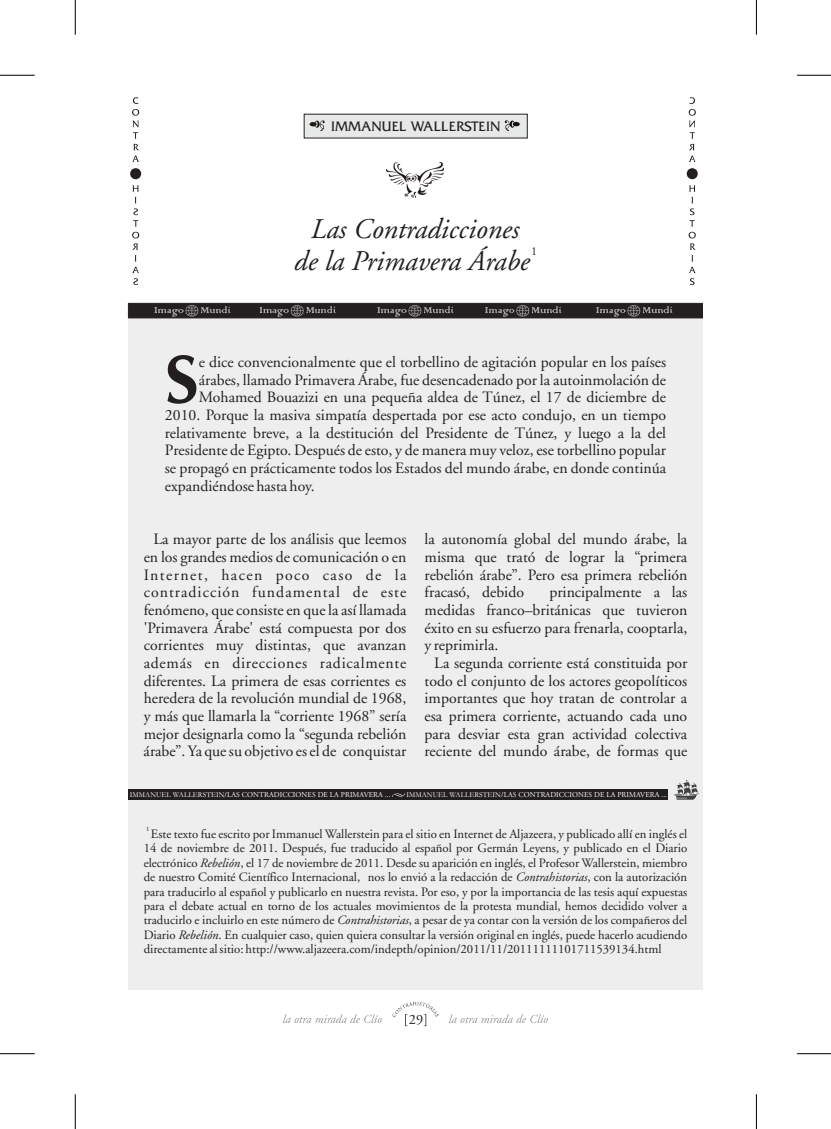
<style>
.page{position:relative;width:831px;height:1129px;background:#fff}
.page>*{position:absolute;margin:0;border:0;box-sizing:border-box;transform-origin:0 0}
.t1{font:700 67.95px "Optima LT Std";color:#231f20}
.t2{font:italic 28.5px/32.4px "Adobe Garamond";color:#231f20;text-align:center}
.t3{font:15.75px/17.7px "Adobe Garamond";color:#231f20;text-align:justify}
.t4{font:14.25px "Fritz Quadrata";letter-spacing:.01em;color:#231f20}
.t5{font:14.25px "Adobe Garamond";color:#231f20}
.t6{font:12.75px/14.4px "Adobe Garamond";color:#231f20;text-align:justify}
.t7{font:12px "Adobe Garamond";color:#231f20}
.t8{font:7.5px "Adobe Garamond";letter-spacing:.01em;color:#fff}
.t9{font:6.75px "Adobe Garamond";color:#231f20}
.s1{font-family:"Garamond"}
.s2{font-style:italic}
</style>
<div class="page">
<div style="left:128px;top:305px;width:574px;height:684px;background:#eeeeef"></div>
<svg style="left:304px;top:114px;width:224px;height:24px;background:#d7d8d8"></svg>
<img style="left:387px;top:163px;width:57px;height:35px">
<svg style="left:127px;top:302px;width:576px;height:17px;background:#444142"></svg>
<svg style="left:132px;top:97px;width:7px;height:53px"></svg>
<svg style="left:132px;top:156px;width:7px;height:6px"></svg>
<svg style="left:130px;top:168px;width:11px;height:11px"></svg>
<svg style="left:132px;top:185px;width:7px;height:76px"></svg>
<svg style="left:132px;top:267px;width:7px;height:18px"></svg>
<svg style="left:689px;top:97px;width:7px;height:53px"></svg>
<svg style="left:689px;top:156px;width:7px;height:6px"></svg>
<svg style="left:687px;top:168px;width:11px;height:11px"></svg>
<svg style="left:688px;top:185px;width:8px;height:76px"></svg>
<svg style="left:689px;top:267px;width:7px;height:18px"></svg>
<svg style="left:283px;top:1014px;width:99px;height:9px"></svg>
<svg style="left:449px;top:1014px;width:99px;height:9px"></svg>
<svg style="left:393px;top:1001px;width:46px;height:25px"></svg>
<svg style="left:674px;top:780px;width:25px;height:19px"></svg>
<div style="left:128px;top:789px;width:540px;height:10px;background:#231f20"></div>
<svg style="left:392px;top:793px;width:13px;height:3px"></svg>
<hr style="left:0;top:1053px;width:35px;height:1px;background:#000">
<hr style="left:75px;top:1094px;width:1px;height:34px;background:#000">
<hr style="left:0;top:75px;width:35px;height:1px;background:#000">
<hr style="left:75px;top:0;width:1px;height:35px;background:#000">
<hr style="left:797px;top:75px;width:34px;height:1px;background:#000">
<hr style="left:756px;top:0;width:1px;height:35px;background:#000">
<hr style="left:797px;top:1053px;width:34px;height:1px;background:#000">
<hr style="left:756px;top:1094px;width:1px;height:34px;background:#000">
<p class="t4" style="left:331px;top:121px;width:170px">IMMANUEL WALLERSTEIN</p>
<h2 class="t2" style="left:294px;top:216px;width:237px">Las Contradicciones de la Primavera Árabe</h2>
<p class="t7" style="left:531px;top:247px;width:7px">1</p>
<h1 class="t1" style="left:165px;top:353px;width:35px">S</h1>
<p class="t3" style="left:199px;top:354px;width:469px">e dice convencionalmente que el torbellino de agitación popular en los países</p>
<p class="t3" style="left:199px;top:372px;width:469px">árabes, llamado Primavera Árabe, fue desencadenado por la autoinmolación de</p>
<p class="t3" style="left:165px;top:390px;width:503px;text-indent:34px">Mohamed Bouazizi en una pequeña aldea de Túnez, el 17 de diciembre de 2010. Porque la masiva simpatía despertada por ese acto condujo, en un tiempo relativamente breve, a la destitución del Presidente de Túnez, y luego a la del Presidente de Egipto. Después de esto, y de manera muy veloz, ese torbellino popular se propagó en prácticamente todos los Estados del mundo árabe, en donde continúa expandiéndose hasta hoy.</p>
<p class="t3" style="left:144px;top:532px;width:545px;text-indent:10px">La mayor parte de los análisis que leemos la autonomía global del mundo árabe, la en los grandes medios de comunicación o en misma que trató de lograr la “primera Internet, hacen poco caso de la rebelión árabe”. Pero esa primera rebelión contradicción fundamental de este fracasó, debido</p>
<p class="t3" style="left:144px;top:585px;width:545px;text-align:left;text-indent:406px">principalmente a las fenómeno, que consiste en que la así llamada medidas franco–británicas que tuvieron 'Primavera Árabe' está compuesta por dos éxito en su esfuerzo para frenarla, cooptarla, corrientes muy distintas, que avanzan y reprimirla.<br>además en direcciones radicalmente</p>
<p class="t3" style="left:144px;top:655px;width:545px;text-indent:291px">La segunda corriente está constituida por diferentes. La primera de esas corrientes es todo el conjunto de los actores geopolíticos heredera de la revolución mundial de 1968, importantes que hoy tratan de controlar a y más que llamarla la “corriente 1968” sería esa primera corriente, actuando cada uno mejor designarla como la “segunda rebelión para desviar esta gran actividad colectiva árabe”. Ya que su objetivo es el de conquistar reciente del mundo árabe, de formas que</p>
<p class="t8" style="left:130px;top:791px;width:262px"><span class="s1">IMMANUEL WALLERSTEIN</span>/LAS CONTRADICCIONES DE LA PRIMAVERA ...</p>
<p class="t8" style="left:406px;top:791px;width:262px"><span class="s1">IMMANUEL WALLERSTEIN</span>/LAS CONTRADICCIONES DE LA PRIMAVERA ...</p>
<p class="t9" style="left:146px;top:826px;width:5px">1</p>
<p class="t6" style="left:144px;top:828px;width:545px;text-indent:7px">Este texto fue escrito por Immanuel Wallerstein para el sitio en Internet de Aljazeera, y publicado allí en inglés el 14 de noviembre de 2011. Después, fue traducido al español por Germán Leyens, y publicado en el Diario electrónico <span class="s2">Rebelión</span>, el 17 de noviembre de 2011. Desde su aparición en inglés, el Profesor Wallerstein, miembro de nuestro Comité Científico Internacional, nos lo envió a la redacción de <span class="s2">Contrahistorias</span>, con la autorización para traducirlo al español y publicarlo en nuestra revista. Por eso, y por la importancia de las tesis aquí expuestas para el debate actual en torno de los actuales movimientos de la protesta mundial, hemos decidido volver a traducirlo e incluirlo en este número de <span class="s2">Contrahistorias</span>, a pesar de ya contar con la versión de los compañeros del Diario <span class="s2">Rebelión</span>. En cualquier caso, quien quiera consultar la versión original en inglés, puede hacerlo acudiendo directamente al sitio: http://www.aljazeera.com/indepth/opinion/2011/11/20111111101711539134.html</p>
<p class="t5" style="left:409px;top:1013px;width:16px">29</p>
</div>
